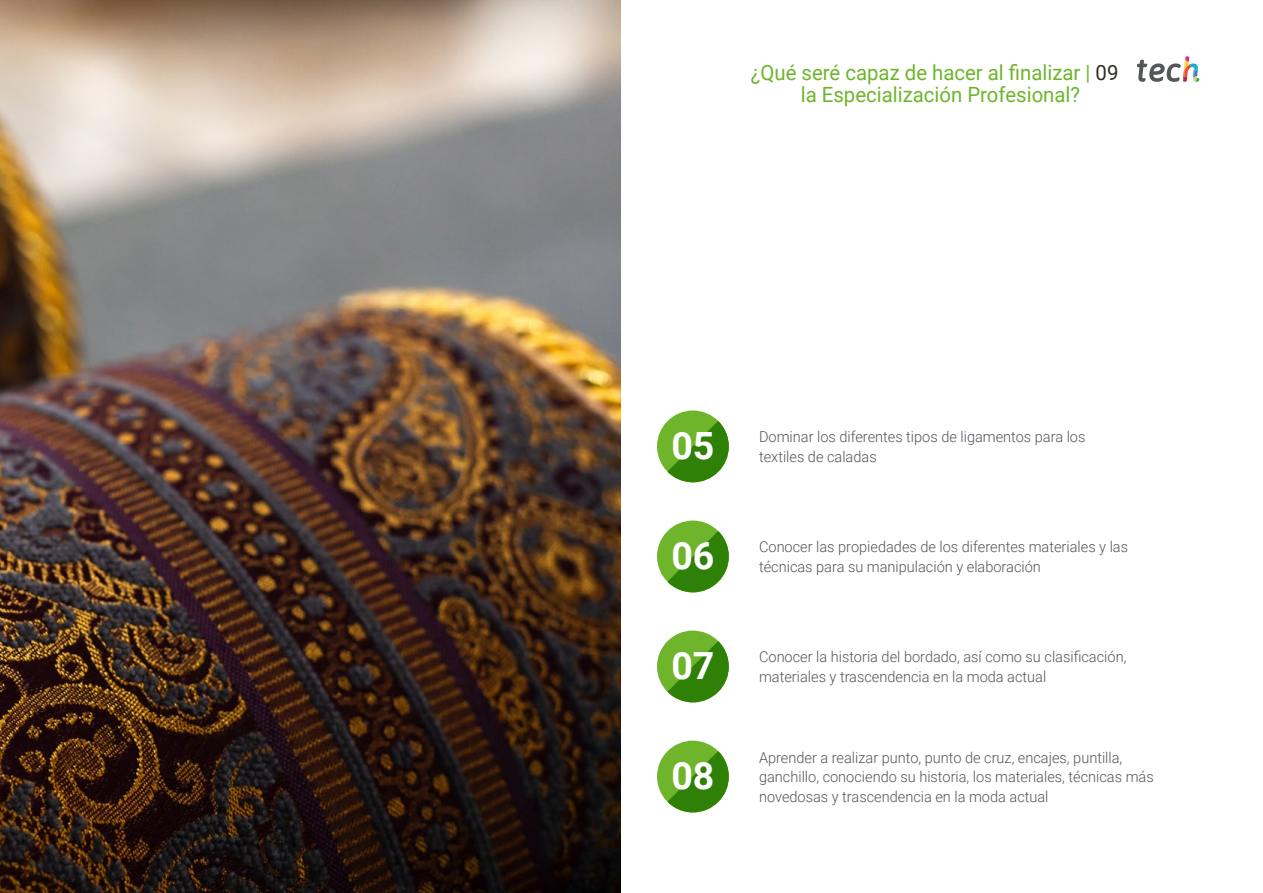
<style>
.page{position:relative;width:1263px;height:893px;background:#fff}
.page>*{position:absolute;margin:0;border:0;box-sizing:border-box;transform-origin:0 0}
.t1{font:700 37.5px "Roboto";color:#fff}
.t2{font:21px/22.5px "Roboto";color:#6eb52c;text-align:center}
.t3{font:300 15px/19.5px "Roboto";color:#52555b}
.s1{color:#312e20}
</style>
<div class="page">
<img style="left:0;top:0;width:621px;height:893px">
<div style="left:657px;top:521px;width:72px;height:71px;background:#6eb52c;border-radius:50%"></div>
<svg style="left:667px;top:531px;width:62px;height:61px"></svg>
<div style="left:657px;top:741px;width:72px;height:71px;background:#6eb52c;border-radius:50%"></div>
<svg style="left:667px;top:751px;width:62px;height:61px"></svg>
<div style="left:657px;top:631px;width:72px;height:71px;background:#6eb52c;border-radius:50%"></div>
<svg style="left:667px;top:641px;width:62px;height:61px"></svg>
<div style="left:657px;top:410px;width:72px;height:72px;background:#6eb52c;border-radius:50%"></div>
<svg style="left:667px;top:421px;width:62px;height:61px"></svg>
<svg style="left:1137px;top:56px;width:62px;height:26px"></svg>
<h2 class="t2" style="left:751px;top:60px;width:369px">¿Qué seré capaz de hacer al finalizar | <span class="s1">09 </span>la Especialización Profesional?</h2>
<h1 class="t1" style="left:671px;top:420px;width:45px">05</h1>
<p class="t3" style="left:759px;top:427px;width:328px">Dominar los diferentes tipos de ligamentos para los</p>
<p class="t3" style="left:759px;top:446px;width:119px">textiles de caladas</p>
<h1 class="t1" style="left:671px;top:530px;width:45px">06</h1>
<p class="t3" style="left:759px;top:537px;width:371px">Conocer las propiedades de los diferentes materiales y las técnicas para su manipulación y elaboración</p>
<h1 class="t1" style="left:671px;top:640px;width:45px">07</h1>
<p class="t3" style="left:759px;top:647px;width:369px">Conocer la historia del bordado, así como su clasificación, materiales y trascendencia en la moda actual</p>
<h1 class="t1" style="left:671px;top:750px;width:45px">08</h1>
<p class="t3" style="left:759px;top:747px;width:396px">Aprender a realizar punto, punto de cruz, encajes, puntilla, ganchillo, conociendo su historia, los materiales, técnicas más novedosas y trascendencia en la moda actual</p>
</div>
